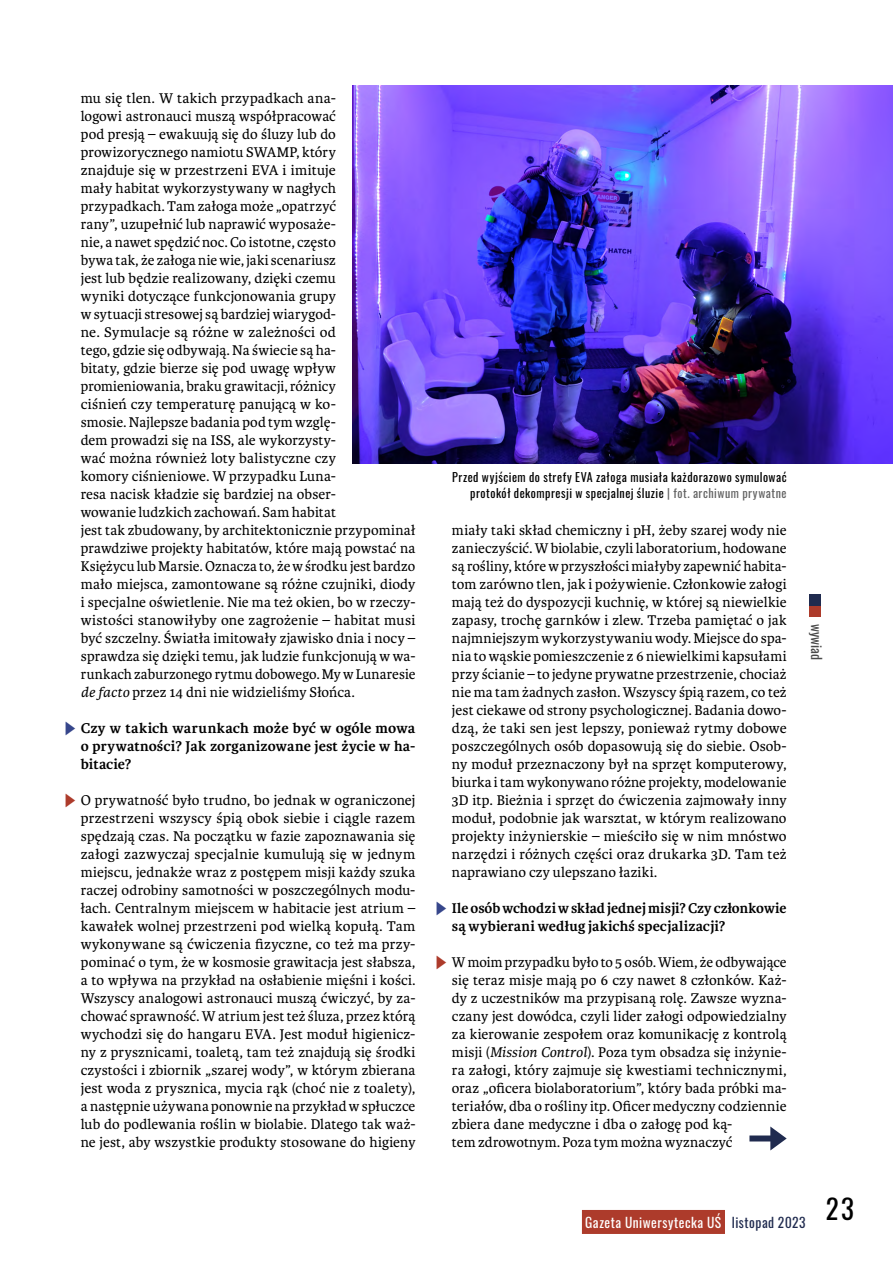
<style>
.page{position:relative;width:893px;height:1263px;background:#fff}
.page>*{position:absolute;margin:0;border:0;box-sizing:border-box;transform-origin:0 0}
.t1{font:27px "Oswald";color:#000}
.t2{font:15px/18px "Karmina";letter-spacing:.005em;color:#000}
.t3{font:700 15px/18px "Karmina";letter-spacing:.005em;color:#000;text-align:justify}
.t4{font:13.5px "Oswald";letter-spacing:.04em;color:#fff}
.t5{font:13.5px "Oswald";color:#484848}
.t6{font:12px/15.6px "Oswald";letter-spacing:.045em;color:#000;text-align:right}
.s1{font-style:italic}
.s2{color:#636363}
.s3{color:#202b4f}
</style>
<div class="page">
<div style="left:582px;top:1210px;width:143px;height:24px;background:#ad3b2b"></div>
<div style="left:809px;top:606px;width:12px;height:11px;background:#ad3b2b"></div>
<div style="left:809px;top:594px;width:12px;height:12px;background:#202b4f"></div>
<img style="left:353px;top:85px;width:540px;height:378px">
<svg style="left:749px;top:1126px;width:38px;height:24px"></svg>
<p class="t2" style="left:81px;top:89px;width:336px">mu się tlen. W takich przypadkach ana-<br>logowi astronauci muszą współpracować<br>pod presją – ewakuują się do śluzy lub do prowizorycznego namiotu SWAMP, który<br>znajduje się w przestrzeni EVA i imituje<br>mały habitat wykorzystywany w nagłych przypadkach. Tam załoga może „opatrzyć<br>rany”, uzupełnić lub naprawić wyposaże-<br>nie, a nawet spędzić noc. Co istotne, często<br>bywa tak, że załoga nie wie, jaki scenariusz<br>jest lub będzie realizowany, dzięki czemu<br>wyniki dotyczące funkcjonowania grupy<br>w sytuacji stresowej są bardziej wiarygod-<br>ne. Symulacje są różne w zależności od<br>tego, gdzie się odbywają. Na świecie są ha-<br>bitaty, gdzie bierze się pod uwagę wpływ promieniowania, braku grawitacji, różnicy<br>ciśnień czy temperaturę panującą w ko-<br>smosie. Najlepsze badania pod tym wzglę-<br>dem prowadzi się na ISS, ale wykorzysty-<br>wać można również loty balistyczne czy<br>komory ciśnieniowe. W przypadku Luna-<br>resa nacisk kładzie się bardziej na obser-<br>wowanie ludzkich zachowań. Sam habitat<br>jest tak zbudowany, by architektonicznie przypominał prawdziwe projekty habitatów, które mają powstać na Księżycu lub Marsie. Oznacza to, że w środku jest bardzo mało miejsca, zamontowane są różne czujniki, diody i specjalne oświetlenie. Nie ma też okien, bo w rzeczy&shy;wistości stanowiłyby one zagrożenie – habitat musi być szczelny. Światła imitowały zjawisko dnia i nocy – sprawdza się dzięki temu, jak ludzie funkcjonują w wa&shy;runkach zaburzonego rytmu dobowego. My w Lunaresie <span class="s1">de facto</span> przez 14 dni nie widzieliśmy Słońca.</p>
<p class="t3" style="left:81px;top:719px;width:336px">Czy w takich warunkach może być w ogóle mowa o prywatności? Jak zorganizowane jest życie w ha&shy;bitacie?</p>
<p class="t2" style="left:81px;top:791px;width:336px;text-align:justify">O prywatność było trudno, bo jednak w ograniczonej przestrzeni wszyscy śpią obok siebie i ciągle razem spędzają czas. Na początku w fazie zapoznawania się załogi zazwyczaj specjalnie kumulują się w jednym miejscu, jednakże wraz z postępem misji każdy szuka raczej odrobiny samotności w poszczególnych modu&shy;łach. Centralnym miejscem w habitacie jest atrium – kawałek wolnej przestrzeni pod wielką kopułą. Tam wykonywane są ćwiczenia fizyczne, co też ma przy&shy;pominać o tym, że w kosmosie grawitacja jest słabsza, a to wpływa na przykład na osłabienie mięśni i kości.<br>Wszyscy analogowi astronauci muszą ćwiczyć, by za&shy;chować sprawność. W atrium jest też śluza, przez którą wychodzi się do hangaru EVA. Jest moduł higienicz&shy;ny z prysznicami, toaletą, tam też znajdują się środki czystości i zbiornik „szarej wody”, w którym zbierana jest woda z prysznica, mycia rąk (choć nie z toalety), a następnie używana ponownie na przykład w spłuczce lub do podlewania roślin w biolabie. Dlatego tak waż&shy;ne jest, aby wszystkie produkty stosowane do higieny</p>
<p class="t6" style="left:452px;top:469px;width:336px">Przed wyjściem do strefy EVA załoga musiała każdorazowo symulować protokół dekompresji w specjalnej śluzie <span class="s2">| fot. archiwum prywatne</span></p>
<p class="t2" style="left:452px;top:521px;width:336px;text-align:justify">miały taki skład chemiczny i pH, żeby szarej wody nie zanieczyścić. W biolabie, czyli laboratorium, hodowane są rośliny, które w przyszłości miałyby zapewnić habita&shy;tom zarówno tlen, jak i pożywienie. Członkowie załogi mają też do dyspozycji kuchnię, w której są niewielkie zapasy, trochę garnków i zlew. Trzeba pamiętać o jak najmniejszym wykorzystywaniu wody. Miejsce do spa&shy;nia to wąskie pomieszczenie z 6 niewielkimi kapsułami przy ścianie – to jedyne prywatne przestrzenie, chociaż nie ma tam żadnych zasłon. Wszyscy śpią razem, co też jest ciekawe od strony psychologicznej. Badania dowo&shy;dzą, że taki sen jest lepszy, ponieważ rytmy dobowe poszczególnych osób dopasowują się do siebie. Osob&shy;ny moduł przeznaczony był na sprzęt komputerowy, biurka i tam wykonywano różne projekty, modelowanie 3D itp. Bieżnia i sprzęt do ćwiczenia zajmowały inny moduł, podobnie jak warsztat, w którym realizowano projekty inżynierskie – mieściło się w nim mnóstwo narzędzi i różnych części oraz drukarka 3D. Tam też naprawiano czy ulepszano łaziki.</p>
<p class="t3" style="left:452px;top:899px;width:336px">Ile osób wchodzi w skład jednej misji? Czy członkowie są wybierani według jakichś specjalizacji?</p>
<p class="t2" style="left:452px;top:953px;width:336px">W moim przypadku było to 5 osób. Wiem, że odbywające się teraz misje mają po 6 czy nawet 8 członków. Każ&shy;dy z uczestników ma przypisaną rolę. Zawsze wyzna&shy;czany jest dowódca, czyli lider załogi odpowiedzialny za kierowanie zespołem oraz komunikację z kontrolą misji (<span class="s1">Mission Control</span>). Poza tym obsadza się inżynie&shy;ra załogi, który zajmuje się kwestiami technicznymi, oraz „oficera biolaboratorium”, który bada próbki ma&shy;teriałów, dba o rośliny itp. Oficer medyczny codziennie zbiera dane medyczne i dba o załogę pod ką-<br>tem zdrowotnym. Poza tym można wyznaczyć</p>
<p class="t5" style="left:826px;top:624px;width:37px;rotate:90deg">wywiad</p>
<p class="t4" style="left:585px;top:1213px;width:222px">Gazeta Uniwersytecka UŚ <span class="s3">listopad 2023</span></p>
<h1 class="t1" style="left:826px;top:1190px;width:29px">23</h1>
</div>
